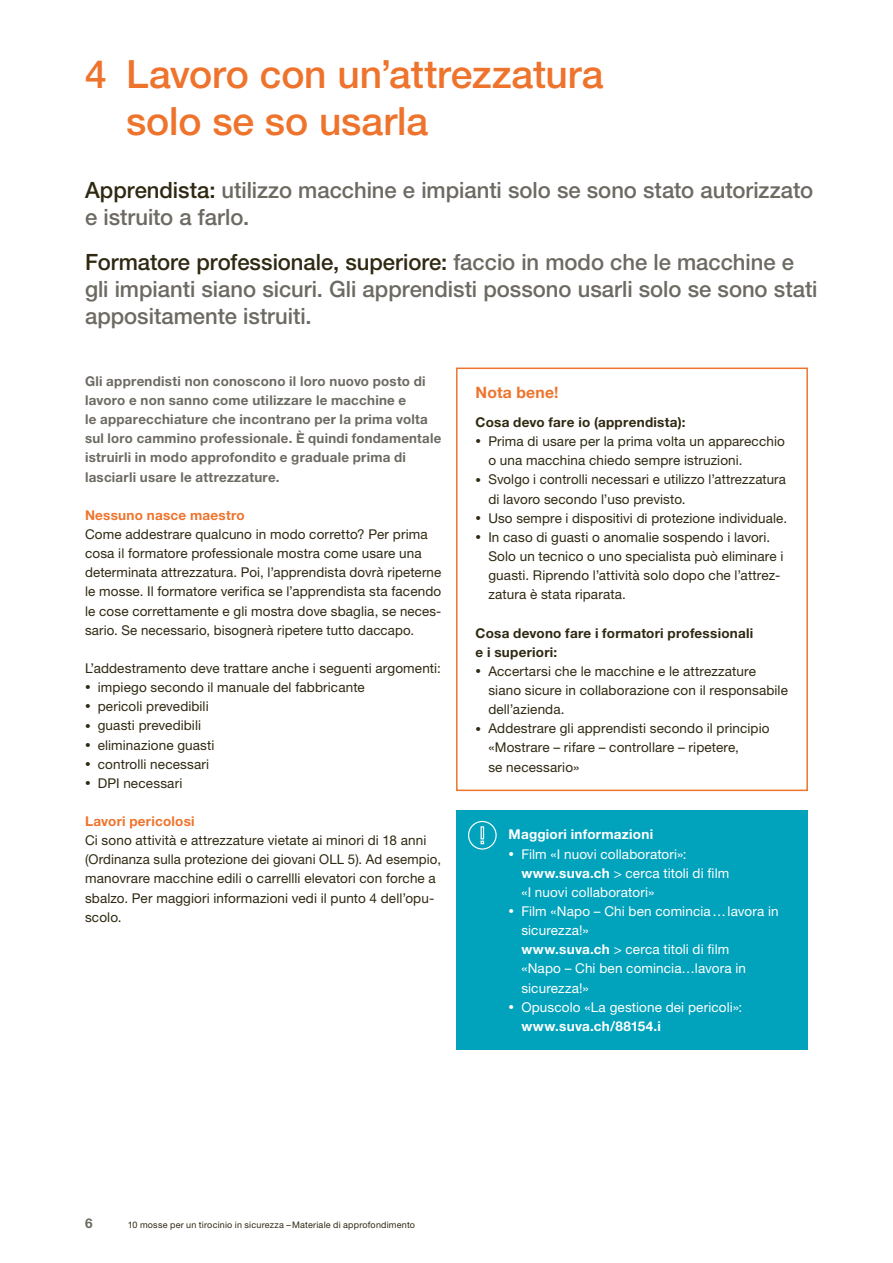
<style>
.page{position:relative;width:893px;height:1263px;background:#fff}
.page>*{position:absolute;margin:0;border:0;box-sizing:border-box;transform-origin:0 0}
.t1{font:500 39px/46.8px "Helvetica Neue LT Std";letter-spacing:-.005em;color:#ee742d}
.t2{font:500 22.5px/27px "Helvetica Neue LT Std";color:#6d6a63}
.t3{font:700 15.75px "Helvetica Neue LT Std";letter-spacing:.015em;color:#ee742d}
.t4{font:13.5px/19.2px "Helvetica Neue LT Std";letter-spacing:.01em;color:#2f2912}
.t5{font:700 13.5px/19.2px "Helvetica Neue LT Std";letter-spacing:.02em;color:#6d6a63}
.t6{font:13.5px/19.2px "Helvetica Neue LT Std";letter-spacing:.01em;color:#fff}
.t7{font:700 13.5px/19.2px "Helvetica Neue LT Std";letter-spacing:.02em;color:#2f2912}
.t8{font:700 13.5px "Helvetica Neue LT Std";letter-spacing:.02em;color:#ee742d}
.t9{font:700 13.5px "Helvetica Neue LT Std";letter-spacing:.02em;color:#fff}
.t10{font:9px "Helvetica Neue LT Std";letter-spacing:.02em;color:#2f2912}
.s1{color:#2f2912}
.s2{font-size:11.25px}
.s3{font-weight:700}
</style>
<div class="page">
<div style="left:456px;top:811px;width:352px;height:239px;background:#00a2bc"></div>
<svg style="left:468px;top:821px;width:29px;height:28px"></svg>
<div style="left:456px;top:367px;width:352px;height:424px;border:2px solid #ee742d"></div>
<h1 class="t1" style="left:126px;top:51px;width:479px;text-indent:-41px">4 Lavoro con un’attrezzatura solo se so usarla</h1>
<h2 class="t2" style="left:85px;top:176px;width:730px"><span class="s1">Apprendista:</span> utilizzo macchine e impianti solo se sono stato autorizzato e istruito a farlo.</h2>
<h2 class="t2" style="left:85px;top:248px;width:734px"><span class="s1">Formatore professionale, superiore:</span> faccio in modo che le macchine e gli impianti siano sicuri. Gli apprendisti possono usarli solo se sono stati appositamente istruiti.</h2>
<p class="t5" style="left:85px;top:371px;width:358px">Gli apprendisti non conoscono il loro nuovo posto di lavoro e non sanno come utilizzare le macchine e<br>le apparecchiature che incontrano per la prima volta sul loro cammino professionale. È quindi fondamentale istruirli in modo approfondito e graduale prima di lasciarli usare le attrezzature.</p>
<p class="t8" style="left:85px;top:507px;width:161px">Nessuno nasce maestro</p>
<p class="t4" style="left:85px;top:524px;width:358px">Come addestrare qualcuno in modo corretto? Per prima cosa il formatore professionale mostra come usare una determinata attrezzatura. Poi, l’apprendista dovrà ripeterne le mosse. Il formatore verifica se l’apprendista sta facendo le cose correttamente e gli mostra dove sbaglia, se neces&shy;sario. Se necessario, bisognerà ripetere tutto daccapo.</p>
<p class="t4" style="left:85px;top:658px;width:357px">L’addestramento deve trattare anche i seguenti argomenti:</p>
<p class="t4" style="left:85px;top:677px;width:281px"><span class="s2">•</span> impiego secondo il manuale del fabbricante</p>
<p class="t4" style="left:85px;top:697px;width:125px"><span class="s2">•</span> pericoli prevedibili</p>
<p class="t4" style="left:85px;top:716px;width:118px"><span class="s2">•</span> guasti prevedibili</p>
<p class="t4" style="left:85px;top:735px;width:131px"><span class="s2">•</span> eliminazione guasti</p>
<p class="t4" style="left:85px;top:754px;width:126px"><span class="s2">•</span> controlli necessari</p>
<p class="t4" style="left:85px;top:773px;width:99px"><span class="s2">•</span> DPI necessari</p>
<p class="t8" style="left:85px;top:813px;width:111px">Lavori pericolosi</p>
<p class="t4" style="left:85px;top:830px;width:357px">Ci sono attività e attrezzature vietate ai minori di 18 anni (Ordinanza sulla protezione dei giovani OLL 5). Ad esempio, manovrare macchine edili o carrellli elevatori con forche a sbalzo. Per maggiori informazioni vedi il punto 4 dell’opu&shy;scolo.</p>
<p class="t3" style="left:476px;top:383px;width:84px">Nota bene!</p>
<p class="t7" style="left:476px;top:412px;width:211px">Cosa devo fare io (apprendista):</p>
<p class="t4" style="left:488px;top:432px;width:298px;text-indent:-13px"><span class="s2">•</span> Prima di usare per la prima volta un apparecchio o una macchina chiedo sempre istruzioni.</p>
<p class="t4" style="left:488px;top:470px;width:299px;text-indent:-13px"><span class="s2">•</span> Svolgo i controlli necessari e utilizzo l’attrezzatura di lavoro secondo l’uso previsto.</p>
<p class="t4" style="left:476px;top:508px;width:313px"><span class="s2">•</span> Uso sempre i dispositivi di protezione individuale.</p>
<p class="t4" style="left:488px;top:527px;width:297px;text-indent:-13px"><span class="s2">•</span> In caso di guasti o anomalie sospendo i lavori.<br>Solo un tecnico o uno specialista può eliminare i guasti. Riprendo l’attività solo dopo che l’attrez&shy;zatura è stata riparata.</p>
<p class="t7" style="left:476px;top:623px;width:279px">Cosa devono fare i formatori professionali e i superiori:</p>
<p class="t4" style="left:488px;top:661px;width:301px;text-indent:-13px"><span class="s2">•</span> Accertarsi che le macchine e le attrezzature siano sicure in collaborazione con il responsabile dell’azienda.</p>
<p class="t4" style="left:488px;top:719px;width:283px;text-indent:-13px"><span class="s2">•</span> Addestrare gli apprendisti secondo il principio «Mostrare – rifare – controllare – ripetere,<br>se necessario»</p>
<p class="t9" style="left:509px;top:826px;width:146px">Maggiori informazioni</p>
<p class="t6" style="left:521px;top:844px;width:209px;text-indent:-13px"><span class="s2">•</span> Film «I nuovi collaboratori»: <span class="s3">www.suva.ch</span> &gt; cerca titoli di film «I nuovi collaboratori»</p>
<p class="t6" style="left:521px;top:901px;width:259px;text-indent:-13px"><span class="s2">•</span> Film «Napo – Chi ben comincia…lavora in sicurezza!»<br><span class="s3">www.suva.ch</span> &gt; cerca titoli di film<br>«Napo – Chi ben comincia…lavora in sicurezza!»</p>
<p class="t6" style="left:521px;top:997px;width:222px;text-indent:-13px"><span class="s2">•</span> Opuscolo «La gestione dei pericoli»: <span class="s3">www.suva.ch/88154.i</span></p>
<p class="t5" style="left:85px;top:1213px;width:9px">6</p>
<p class="t10" style="left:128px;top:1219px;width:289px">10 mosse per un tirocinio in sicurezza –Materiale di approfondimento</p>
</div>
